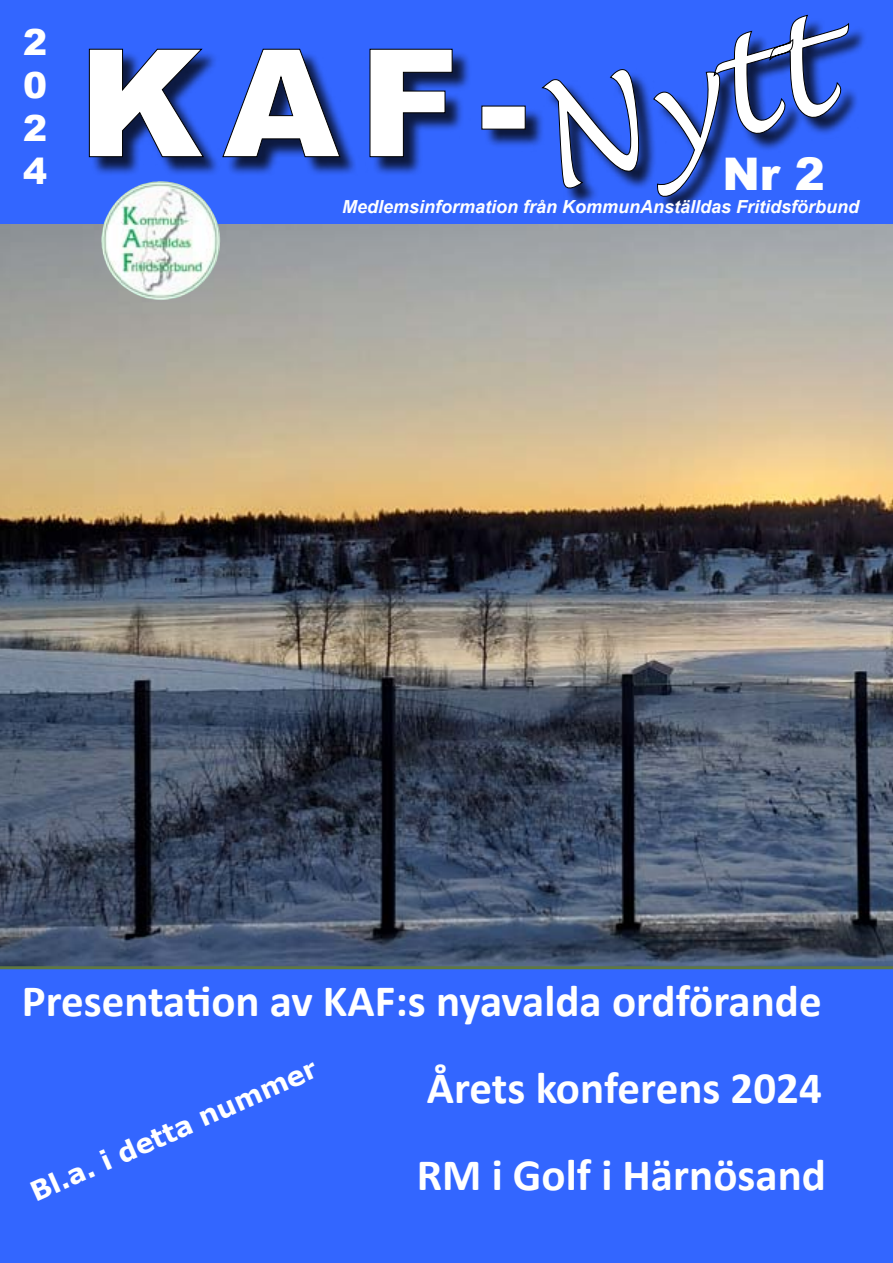
<style>
.page{position:relative;width:893px;height:1263px;background:#fff}
.page>*{position:absolute;margin:0;border:0;box-sizing:border-box;transform-origin:0 0}
.t1{font:700 45px "Calibri";color:#fff}
.t2{font:900 45px "Arial";color:#fff}
.t3{font:900 36px/43.2px "Arial";color:#fff;text-align:justify}
.t4{font:700 27px "Verdana";color:#fff}
.t5{font:italic 700 18px "Arial";color:#fff}
</style>
<div class="page">
<img style="left:0;top:223px;width:893px;height:743px">
<div style="left:0;top:966px;width:893px;height:297px;background:#36f"></div>
<div style="left:0;top:0;width:893px;height:223px;background:#36f"></div>
<div style="left:545px;top:17px;width:323px;height:198px;background:#000;opacity:.75"></div>
<svg style="left:545px;top:14px;width:304px;height:183px"></svg>
<div style="left:92px;top:51px;width:453px;height:125px;background:#000;opacity:.75"></div>
<svg style="left:89px;top:48px;width:437px;height:110px"></svg>
<img style="left:101px;top:181px;width:119px;height:119px">
<p class="t3" style="left:23px;top:19px;width:26px">2<br>0<br>2<br>4</p>
<p class="t2" style="left:722px;top:141px;width:104px">Nr 2</p>
<p class="t5" style="left:342px;top:195px;width:519px">Medlemsinformation från KommunAnställdas Fritidsförbund</p>
<p class="t1" style="left:22px;top:969px;width:801px">Presentation av KAF:s nyavalda ordförande</p>
<p class="t4" style="left:24px;top:1176px;width:312px;rotate:-24deg">Bl.a. i detta nummer</p>
<p class="t1" style="left:427px;top:1056px;width:397px">Årets konferens 2024</p>
<p class="t1" style="left:417px;top:1143px;width:411px">RM i Golf i Härnösand</p>
</div>
